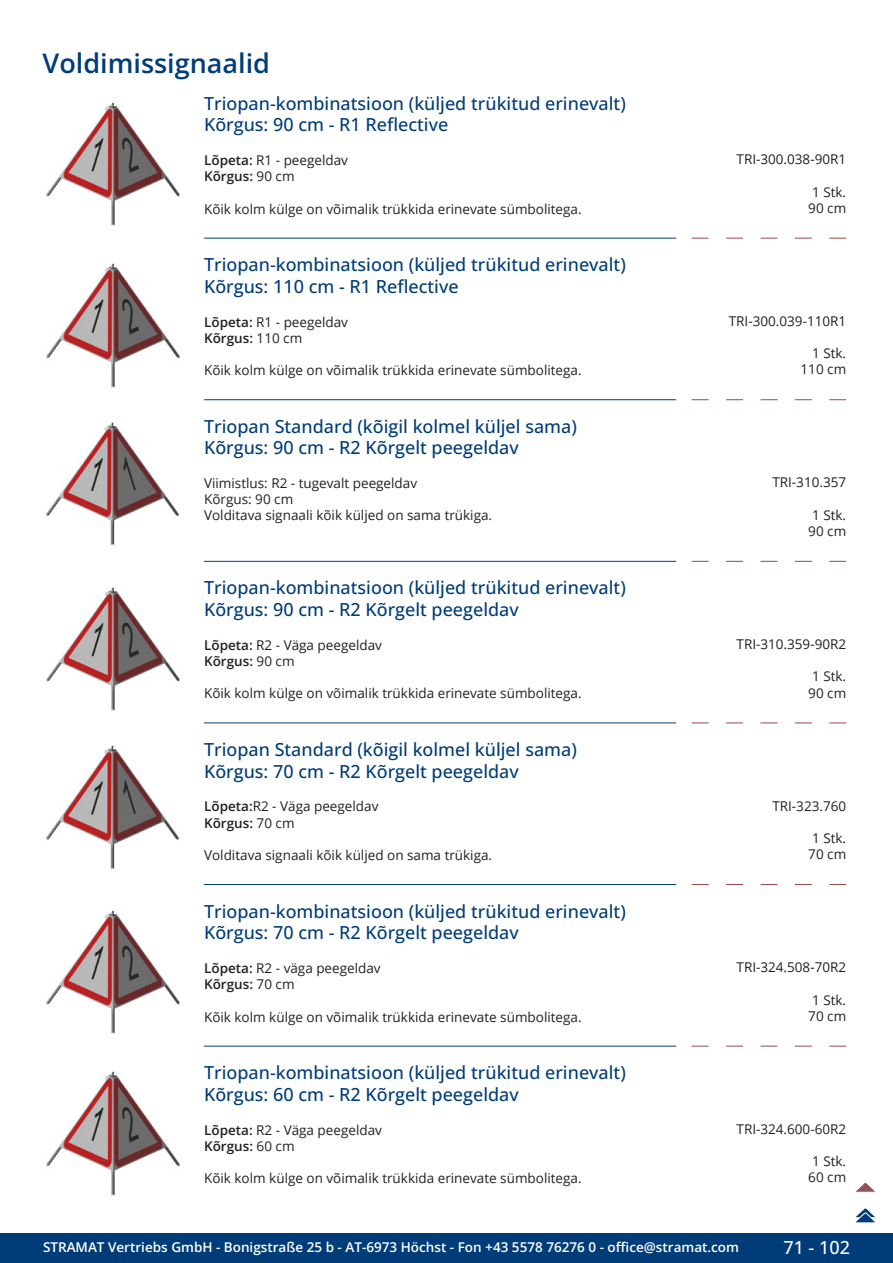
<style>
.page{position:relative;width:893px;height:1263px;background:#fff}
.page>*{position:absolute;margin:0;border:0;box-sizing:border-box;transform-origin:0 0}
.GruppeName{font:600 27px "Open Sans";color:#003d78}
.ArtikelName{font:500 18px/21.6px "Open Sans";color:#003d78}
.t1{font:500 18px "Open Sans";color:#fff}
.Beschreibung{font:13.5px/16.2px "Open Sans";color:#231f20}
.ArtikelNummer{font:13.5px "Open Sans";color:#231f20}
.t2{font:600 13.5px "Open Sans";color:#fff}
.s1{font-weight:600}
</style>
<div class="page">
<div style="left:0;top:1233px;width:893px;height:30px;background:#003d78"></div>
<img style="left:46px;top:102px;width:134px;height:124px">
<img style="left:46px;top:263px;width:134px;height:125px">
<svg style="left:692px;top:238px;width:17px;height:1px"></svg>
<svg style="left:726px;top:238px;width:17px;height:1px"></svg>
<svg style="left:760px;top:238px;width:17px;height:1px"></svg>
<svg style="left:795px;top:238px;width:17px;height:1px"></svg>
<svg style="left:829px;top:238px;width:17px;height:1px"></svg>
<hr style="left:204px;top:238px;width:472px;height:1px;background:#003d78">
<img style="left:46px;top:422px;width:134px;height:124px">
<svg style="left:692px;top:399px;width:17px;height:1px"></svg>
<svg style="left:726px;top:399px;width:17px;height:1px"></svg>
<svg style="left:760px;top:399px;width:17px;height:1px"></svg>
<svg style="left:795px;top:399px;width:17px;height:1px"></svg>
<svg style="left:829px;top:399px;width:17px;height:1px"></svg>
<hr style="left:204px;top:399px;width:472px;height:1px;background:#003d78">
<img style="left:46px;top:587px;width:134px;height:124px">
<svg style="left:692px;top:561px;width:17px;height:1px"></svg>
<svg style="left:726px;top:561px;width:17px;height:1px"></svg>
<svg style="left:760px;top:561px;width:17px;height:1px"></svg>
<svg style="left:795px;top:561px;width:17px;height:1px"></svg>
<svg style="left:829px;top:561px;width:17px;height:1px"></svg>
<hr style="left:204px;top:561px;width:472px;height:1px;background:#003d78">
<img style="left:46px;top:745px;width:134px;height:124px">
<svg style="left:692px;top:723px;width:17px;height:1px"></svg>
<svg style="left:726px;top:723px;width:17px;height:1px"></svg>
<svg style="left:760px;top:723px;width:17px;height:1px"></svg>
<svg style="left:795px;top:723px;width:17px;height:1px"></svg>
<svg style="left:829px;top:723px;width:17px;height:1px"></svg>
<hr style="left:204px;top:723px;width:472px;height:1px;background:#003d78">
<img style="left:46px;top:910px;width:134px;height:124px">
<svg style="left:692px;top:884px;width:17px;height:1px"></svg>
<svg style="left:726px;top:884px;width:17px;height:1px"></svg>
<svg style="left:760px;top:884px;width:17px;height:1px"></svg>
<svg style="left:795px;top:884px;width:17px;height:1px"></svg>
<svg style="left:829px;top:884px;width:17px;height:1px"></svg>
<hr style="left:204px;top:884px;width:472px;height:1px;background:#003d78">
<img style="left:46px;top:1071px;width:134px;height:125px">
<svg style="left:692px;top:1046px;width:17px;height:1px"></svg>
<svg style="left:726px;top:1046px;width:17px;height:1px"></svg>
<svg style="left:760px;top:1046px;width:17px;height:1px"></svg>
<svg style="left:795px;top:1046px;width:17px;height:1px"></svg>
<svg style="left:829px;top:1046px;width:17px;height:1px"></svg>
<hr style="left:204px;top:1046px;width:472px;height:1px;background:#003d78">
<svg style="left:856px;top:1183px;width:19px;height:9px"></svg>
<svg style="left:855px;top:1208px;width:21px;height:15px"></svg>
<p class="GruppeName" style="left:43px;top:44px;width:229px">Voldimissignaalid</p>
<p class="ArtikelName" style="left:204px;top:92px;width:423px">Triopan-kombinatsioon (küljed trükitud erinevalt)<br>Kõrgus: 90 cm - R1 Reflective</p>
<p class="Beschreibung" style="left:204px;top:152px;width:145px"><span class="s1">Lõpeta:</span> R1 - peegeldav<br><span class="s1">Kõrgus:</span> 90 cm</p>
<p class="Beschreibung" style="left:204px;top:200px;width:379px">Kõik kolm külge on võimalik trükkida erinevate sümbolitega.</p>
<p class="ArtikelName" style="left:204px;top:253px;width:423px">Triopan-kombinatsioon (küljed trükitud erinevalt)<br>Kõrgus: 110 cm - R1 Reflective</p>
<p class="Beschreibung" style="left:204px;top:313px;width:145px"><span class="s1">Lõpeta:</span> R1 - peegeldav<br><span class="s1">Kõrgus:</span> 110 cm</p>
<p class="Beschreibung" style="left:204px;top:362px;width:379px">Kõik kolm külge on võimalik trükkida erinevate sümbolitega.</p>
<p class="ArtikelNummer" style="left:736px;top:150px;width:111px">TRI-300.038-90R1</p>
<p class="ArtikelNummer" style="left:812px;top:182px;width:36px">1 Stk.</p>
<p class="ArtikelNummer" style="left:808px;top:199px;width:39px">90 cm</p>
<p class="ArtikelNummer" style="left:729px;top:312px;width:119px">TRI-300.039-110R1</p>
<p class="ArtikelNummer" style="left:812px;top:344px;width:36px">1 Stk.</p>
<p class="ArtikelNummer" style="left:800px;top:360px;width:47px">110 cm</p>
<p class="ArtikelName" style="left:204px;top:415px;width:374px">Triopan Standard (kõigil kolmel küljel sama)<br>Kõrgus: 90 cm - R2 Kõrgelt peegeldav</p>
<p class="Beschreibung" style="left:204px;top:474px;width:290px">Viimistlus: R2 - tugevalt peegeldav<br>Kõrgus: 90 cm<br>Volditava signaali kõik küljed on sama trükiga.</p>
<p class="ArtikelNummer" style="left:772px;top:473px;width:75px">TRI-310.357</p>
<p class="ArtikelNummer" style="left:812px;top:506px;width:36px">1 Stk.</p>
<p class="ArtikelNummer" style="left:808px;top:522px;width:39px">90 cm</p>
<p class="ArtikelName" style="left:204px;top:576px;width:423px">Triopan-kombinatsioon (küljed trükitud erinevalt)<br>Kõrgus: 90 cm - R2 Kõrgelt peegeldav</p>
<p class="Beschreibung" style="left:204px;top:636px;width:179px"><span class="s1">Lõpeta:</span> R2 - Väga peegeldav<br><span class="s1">Kõrgus:</span> 90 cm</p>
<p class="Beschreibung" style="left:204px;top:685px;width:379px">Kõik kolm külge on võimalik trükkida erinevate sümbolitega.</p>
<p class="ArtikelName" style="left:204px;top:738px;width:374px">Triopan Standard (kõigil kolmel küljel sama)<br>Kõrgus: 70 cm - R2 Kõrgelt peegeldav</p>
<p class="Beschreibung" style="left:204px;top:798px;width:176px"><span class="s1">Lõpeta:</span>R2 - Väga peegeldav<br><span class="s1">Kõrgus:</span> 70 cm</p>
<p class="Beschreibung" style="left:204px;top:847px;width:290px">Volditava signaali kõik küljed on sama trükiga.</p>
<p class="ArtikelName" style="left:204px;top:900px;width:423px">Triopan-kombinatsioon (küljed trükitud erinevalt)<br>Kõrgus: 70 cm - R2 Kõrgelt peegeldav</p>
<p class="Beschreibung" style="left:204px;top:960px;width:178px"><span class="s1">Lõpeta:</span> R2 - väga peegeldav<br><span class="s1">Kõrgus:</span> 70 cm</p>
<p class="Beschreibung" style="left:204px;top:1008px;width:379px">Kõik kolm külge on võimalik trükkida erinevate sümbolitega.</p>
<p class="ArtikelName" style="left:204px;top:1061px;width:423px">Triopan-kombinatsioon (küljed trükitud erinevalt)<br>Kõrgus: 60 cm - R2 Kõrgelt peegeldav</p>
<p class="Beschreibung" style="left:204px;top:1121px;width:179px"><span class="s1">Lõpeta:</span> R2 - Väga peegeldav<br><span class="s1">Kõrgus:</span> 60 cm</p>
<p class="Beschreibung" style="left:204px;top:1170px;width:379px">Kõik kolm külge on võimalik trükkida erinevate sümbolitega.</p>
<p class="ArtikelNummer" style="left:736px;top:635px;width:111px">TRI-310.359-90R2</p>
<p class="ArtikelNummer" style="left:812px;top:667px;width:36px">1 Stk.</p>
<p class="ArtikelNummer" style="left:808px;top:683px;width:39px">90 cm</p>
<p class="ArtikelNummer" style="left:772px;top:796px;width:75px">TRI-323.760</p>
<p class="ArtikelNummer" style="left:812px;top:829px;width:36px">1 Stk.</p>
<p class="ArtikelNummer" style="left:808px;top:845px;width:39px">70 cm</p>
<p class="ArtikelNummer" style="left:736px;top:958px;width:111px">TRI-324.508-70R2</p>
<p class="ArtikelNummer" style="left:812px;top:990px;width:36px">1 Stk.</p>
<p class="ArtikelNummer" style="left:808px;top:1007px;width:39px">70 cm</p>
<p class="ArtikelNummer" style="left:736px;top:1120px;width:111px">TRI-324.600-60R2</p>
<p class="ArtikelNummer" style="left:812px;top:1152px;width:36px">1 Stk.</p>
<p class="ArtikelNummer" style="left:808px;top:1168px;width:39px">60 cm</p>
<p class="t2" style="left:43px;top:1238px;width:698px">STRAMAT Vertriebs GmbH - Bonigstraße 25 b - AT-6973 Höchst - Fon +43 5578 76276 0 - office@stramat.com</p>
<h2 class="t1" style="left:783px;top:1234px;width:68px">71 - 102</h2>
</div>
